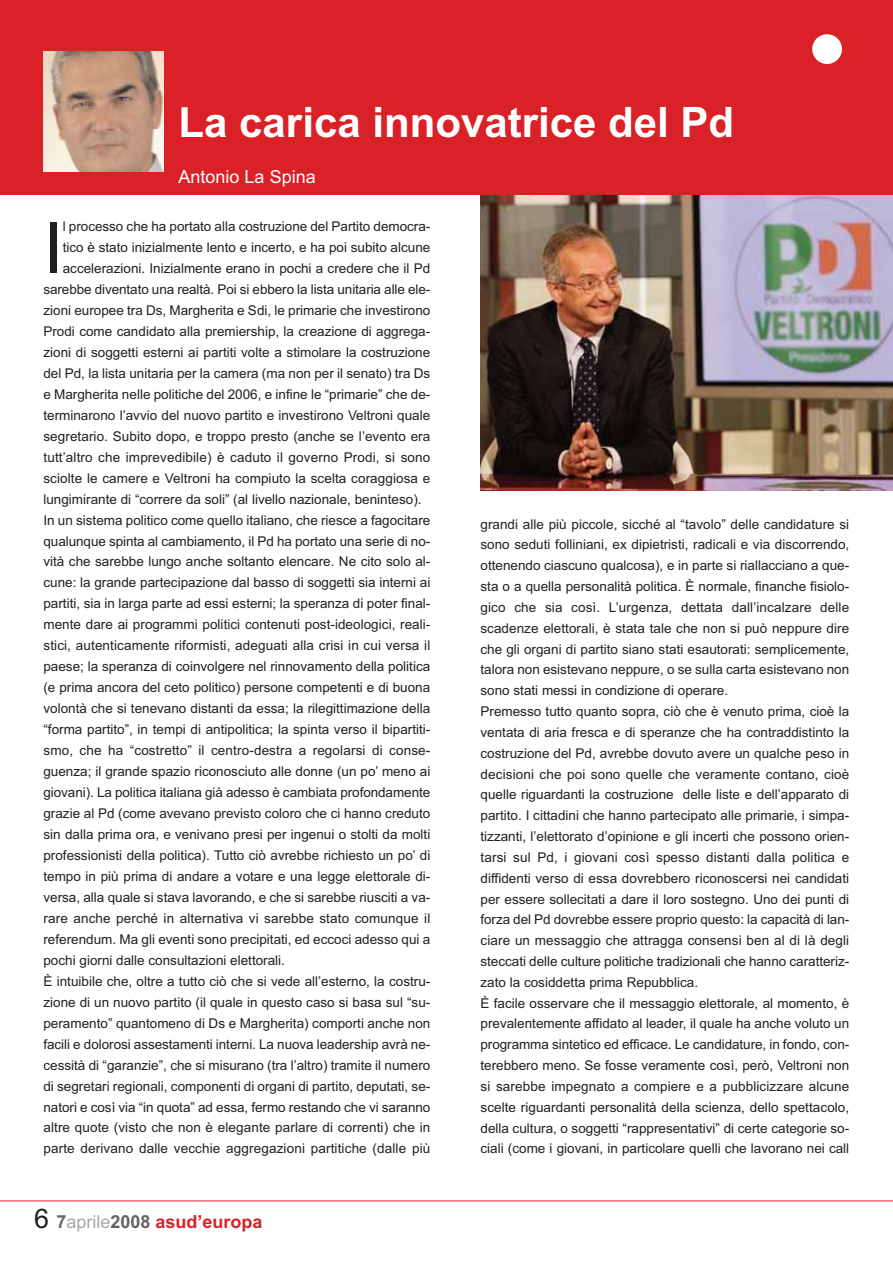
<style>
.page{position:relative;width:893px;height:1263px;background:#fff}
.page>*{position:absolute;margin:0;border:0;box-sizing:border-box;transform-origin:0 0}
.t1{font:69.9px "Arial";color:#231f20}
.t2{font:700 42px "Arial";color:#fff}
.t3{font:700 18px "Arial";color:#da2128}
.t4{font:18px "Arial";color:#fff}
.t5{font:13.5px/20.9px "Arial";color:#231f20}
.s1{font-weight:400;font-size:27px;color:#231f20}
.s2{color:#656262}
.s3{font-weight:400;color:#a9a7a6}
</style>
<div class="page">
<div style="left:0;top:0;width:892px;height:194px;background:#da2128"></div>
<div style="left:812px;top:34px;width:30px;height:30px;background:#fff;border-radius:50%"></div>
<img style="left:480px;top:196px;width:412px;height:295px">
<hr style="left:0;top:1201px;width:892px;height:1px;background:#da2128">
<img style="left:43px;top:51px;width:121px;height:121px">
<h2 class="t2" style="left:179px;top:107px;width:557px">La carica innovatrice del Pd</h2>
<h3 class="t4" style="left:179px;top:171px;width:139px">Antonio La Spina</h3>
<h1 class="t1" style="left:43px;top:222px;width:21px">I</h1>
<p class="t5" style="left:63px;top:217px;width:369px">l processo che ha portato alla costruzione del Partito democra-</p>
<p class="t5" style="left:63px;top:238px;width:369px">tico è stato inizialmente lento e incerto, e ha poi subito alcune</p>
<p class="t5" style="left:63px;top:259px;width:369px">accelerazioni. Inizialmente erano in pochi a credere che il Pd</p>
<p class="t5" style="left:43px;top:280px;width:388px">sarebbe diventato una realtà. Poi si ebbero la lista unitaria alle ele-</p>
<p class="t5" style="left:43px;top:301px;width:388px">zioni europee tra Ds, Margherita e Sdi, le primarie che investirono</p>
<p class="t5" style="left:43px;top:322px;width:388px">Prodi come candidato alla premiership, la creazione di aggrega-</p>
<p class="t5" style="left:43px;top:343px;width:388px">zioni di soggetti esterni ai partiti volte a stimolare la costruzione</p>
<p class="t5" style="left:43px;top:364px;width:388px">del Pd, la lista unitaria per la camera (ma non per il senato) tra Ds</p>
<p class="t5" style="left:43px;top:385px;width:388px">e Margherita nelle politiche del 2006, e infine le “primarie” che de-</p>
<p class="t5" style="left:43px;top:406px;width:388px">terminarono l’avvio del nuovo partito e investirono Veltroni quale</p>
<p class="t5" style="left:43px;top:427px;width:388px">segretario. Subito dopo, e troppo presto (anche se l’evento era</p>
<p class="t5" style="left:43px;top:448px;width:388px">tutt’altro che imprevedibile) è caduto il governo Prodi, si sono</p>
<p class="t5" style="left:43px;top:469px;width:388px">sciolte le camere e Veltroni ha compiuto la scelta coraggiosa e</p>
<p class="t5" style="left:43px;top:490px;width:379px">lungimirante di “correre da soli” (al livello nazionale, beninteso).</p>
<p class="t5" style="left:43px;top:511px;width:388px">In un sistema politico come quello italiano, che riesce a fagocitare</p>
<p class="t5" style="left:43px;top:532px;width:388px">qualunque spinta al cambiamento, il Pd ha portato una serie di no-</p>
<p class="t5" style="left:43px;top:553px;width:388px">vità che sarebbe lungo anche soltanto elencare. Ne cito solo al-</p>
<p class="t5" style="left:43px;top:574px;width:388px">cune: la grande partecipazione dal basso di soggetti sia interni ai</p>
<p class="t5" style="left:43px;top:595px;width:388px">partiti, sia in larga parte ad essi esterni; la speranza di poter final-</p>
<p class="t5" style="left:43px;top:616px;width:388px">mente dare ai programmi politici contenuti post-ideologici, reali-</p>
<p class="t5" style="left:43px;top:636px;width:388px">stici, autenticamente riformisti, adeguati alla crisi in cui versa il</p>
<p class="t5" style="left:43px;top:657px;width:388px">paese; la speranza di coinvolgere nel rinnovamento della politica</p>
<p class="t5" style="left:43px;top:678px;width:388px">(e prima ancora del ceto politico) persone competenti e di buona</p>
<p class="t5" style="left:43px;top:699px;width:388px">volontà che si tenevano distanti da essa; la rilegittimazione della</p>
<p class="t5" style="left:43px;top:720px;width:388px">“forma partito”, in tempi di antipolitica; la spinta verso il bipartiti-</p>
<p class="t5" style="left:43px;top:741px;width:388px">smo, che ha “costretto” il centro-destra a regolarsi di conse-</p>
<p class="t5" style="left:43px;top:762px;width:388px">guenza; il grande spazio riconosciuto alle donne (un po’ meno ai</p>
<p class="t5" style="left:43px;top:783px;width:388px">giovani). La politica italiana già adesso è cambiata profondamente</p>
<p class="t5" style="left:43px;top:804px;width:388px">grazie al Pd (come avevano previsto coloro che ci hanno creduto</p>
<p class="t5" style="left:43px;top:825px;width:388px">sin dalla prima ora, e venivano presi per ingenui o stolti da molti</p>
<p class="t5" style="left:43px;top:846px;width:388px">professionisti della politica). Tutto ciò avrebbe richiesto un po’ di</p>
<p class="t5" style="left:43px;top:867px;width:388px">tempo in più prima di andare a votare e una legge elettorale di-</p>
<p class="t5" style="left:43px;top:888px;width:388px">versa, alla quale si stava lavorando, e che si sarebbe riusciti a va-</p>
<p class="t5" style="left:43px;top:909px;width:388px">rare anche perché in alternativa vi sarebbe stato comunque il</p>
<p class="t5" style="left:43px;top:930px;width:388px">referendum. Ma gli eventi sono precipitati, ed eccoci adesso qui a</p>
<p class="t5" style="left:43px;top:951px;width:243px">pochi giorni dalle consultazioni elettorali.</p>
<p class="t5" style="left:43px;top:972px;width:388px">È intuibile che, oltre a tutto ciò che si vede all’esterno, la costru-</p>
<p class="t5" style="left:43px;top:993px;width:388px">zione di un nuovo partito (il quale in questo caso si basa sul “su-</p>
<p class="t5" style="left:43px;top:1014px;width:388px">peramento” quantomeno di Ds e Margherita) comporti anche non</p>
<p class="t5" style="left:43px;top:1035px;width:388px">facili e dolorosi assestamenti interni. La nuova leadership avrà ne-</p>
<p class="t5" style="left:43px;top:1056px;width:388px">cessità di “garanzie”, che si misurano (tra l’altro) tramite il numero</p>
<p class="t5" style="left:43px;top:1077px;width:388px">di segretari regionali, componenti di organi di partito, deputati, se-</p>
<p class="t5" style="left:43px;top:1098px;width:388px">natori e così via “in quota” ad essa, fermo restando che vi saranno</p>
<p class="t5" style="left:43px;top:1119px;width:388px">altre quote (visto che non è elegante parlare di correnti) che in</p>
<p class="t5" style="left:43px;top:1140px;width:388px">parte derivano dalle vecchie aggregazioni partitiche (dalle più</p>
<h3 class="t3" style="left:34px;top:1215px;width:230px"><span class="s1">6</span> <span class="s2">7</span><span class="s3">aprile</span><span class="s2">2008</span> asud’europa</h3>
<p class="t5" style="left:480px;top:515px;width:370px">grandi alle più piccole, sicché al “tavolo” delle candidature si sono seduti folliniani, ex dipietristi, radicali e via discorrendo, ottenendo ciascuno qualcosa), e in parte si riallacciano a que&shy;sta o a quella personalità politica. È normale, finanche fisiolo&shy;gico che sia così. L’urgenza, dettata dall’incalzare delle scadenze elettorali, è stata tale che non si può neppure dire che gli organi di partito siano stati esautorati: semplicemente, talora non esistevano neppure, o se sulla carta esistevano non sono stati messi in condizione di operare.<br>Premesso tutto quanto sopra, ciò che è venuto prima, cioè la ventata di aria fresca e di speranze che ha contraddistinto la costruzione del Pd, avrebbe dovuto avere un qualche peso in decisioni che poi sono quelle che veramente contano, cioè quelle riguardanti la costruzione delle liste e dell’apparato di partito. I cittadini che hanno partecipato alle primarie, i simpa&shy;tizzanti, l’elettorato d’opinione e gli incerti che possono orien&shy;tarsi sul Pd, i giovani così spesso distanti dalla politica e diffidenti verso di essa dovrebbero riconoscersi nei candidati per essere sollecitati a dare il loro sostegno. Uno dei punti di forza del Pd dovrebbe essere proprio questo: la capacità di lan&shy;ciare un messaggio che attragga consensi ben al di là degli steccati delle culture politiche tradizionali che hanno caratteriz&shy;zato la cosiddetta prima Repubblica.<br>È facile osservare che il messaggio elettorale, al momento, è prevalentemente affidato al leader, il quale ha anche voluto un programma sintetico ed efficace. Le candidature, in fondo, con&shy;terebbero meno. Se fosse veramente così, però, Veltroni non si sarebbe impegnato a compiere e a pubblicizzare alcune scelte riguardanti personalità della scienza, dello spettacolo, della cultura, o soggetti “rappresentativi” di certe categorie so&shy;ciali (come i giovani, in particolare quelli che lavorano nei call</p>
</div>
